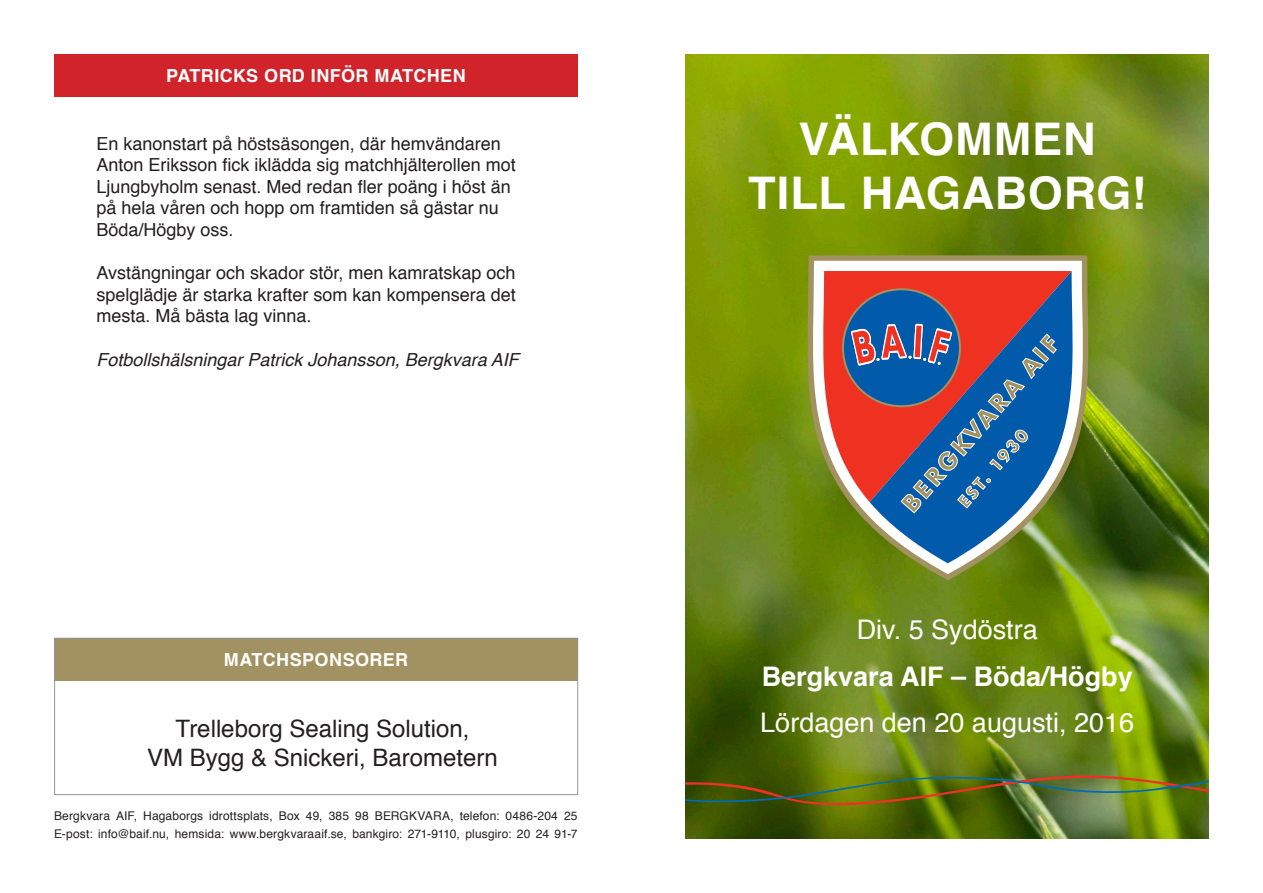
<style>
.page{position:relative;width:1263px;height:893px;background:#fff}
.page>*{position:absolute;margin:0;border:0;box-sizing:border-box;transform-origin:0 0}
.t1{font:700 45px "Helvetica";letter-spacing:.015em;color:#fff}
.t2{font:27px "Helvetica";color:#fff}
.t3{font:700 27px "Helvetica";color:#fff}
.Brödtext{font:24px "Helvetica";color:#231f20}
.Brödtext-2{font:18px/21.6px "Helvetica";color:#231f20}
.Brödtext-3{font:italic 18px "Helvetica";color:#231f20}
.t4{font:700 18px "Helvetica";letter-spacing:.025em;color:#fff}
.t5{font:12px "Helvetica";letter-spacing:.01em;color:#231f20}
</style>
<div class="page">
<img style="left:685px;top:54px;width:524px;height:785px">
<div style="left:54px;top:54px;width:523px;height:43px;background:#d1232a"></div>
<img style="left:685px;top:775px;width:524px;height:41px">
<svg style="left:808px;top:255px;width:280px;height:325px"></svg>
<svg style="left:822px;top:271px;width:48px;height:231px;fill:#ef3122"></svg>
<svg style="left:870px;top:271px;width:203px;height:292px;background:#72746f"></svg>
<svg style="left:842px;top:288px;width:215px;height:226px;background:#685b7e"></svg>
<div style="left:54px;top:638px;width:524px;height:43px;background:#a29161"></div>
<div style="left:54px;top:638px;width:524px;height:157px;border:1px solid #939598"></div>
<p class="t4" style="left:166px;top:61px;width:301px">PATRICKS ORD INFÖR MATCHEN</p>
<p class="Brödtext-2" style="left:97px;top:133px;width:421px">En kanonstart på höstsäsongen, där hemvändaren Anton Eriksson fick iklädda sig matchhjälterollen mot Ljungbyholm senast. Med redan fler poäng i höst än på hela våren och hopp om framtiden så gästar nu Böda/Högby oss.</p>
<p class="Brödtext-2" style="left:97px;top:263px;width:421px;text-align:justify">Avstängningar och skador stör, men kamratskap och spelglädje är starka krafter som kan kompensera det mesta. Må bästa lag vinna.</p>
<p class="Brödtext-3" style="left:97px;top:345px;width:424px">Fotbollshälsningar Patrick Johansson, Bergkvara AIF</p>
<p class="t4" style="left:224px;top:646px;width:186px">MATCHSPONSORER</p>
<p class="Brödtext" style="left:176px;top:710px;width:295px">Trelleborg Sealing Solution,</p>
<p class="Brödtext" style="left:147px;top:739px;width:352px">VM Bygg &amp; Snickeri, Barometern</p>
<p class="t5" style="left:54px;top:806px;width:525px">Bergkvara AIF, Hagaborgs idrottsplats, Box 49, 385 98 BERGKVARA, telefon: 0486-204 25</p>
<p class="t5" style="left:54px;top:824px;width:525px">E-post: info@baif.nu, hemsida: www.bergkvaraaif.se, bankgiro: 271-9110, plusgiro: 20 24 91-7</p>
<p class="t1" style="left:799px;top:102px;width:298px">VÄLKOMMEN</p>
<p class="t1" style="left:748px;top:156px;width:399px">TILL HAGABORG!</p>
<p class="t2" style="left:857px;top:609px;width:183px">Div. 5 Sydöstra</p>
<p class="t3" style="left:762px;top:655px;width:373px">Bergkvara AIF – Böda/Högby</p>
<p class="t2" style="left:760px;top:702px;width:375px">Lördagen den 20 augusti, 2016</p>
</div>
